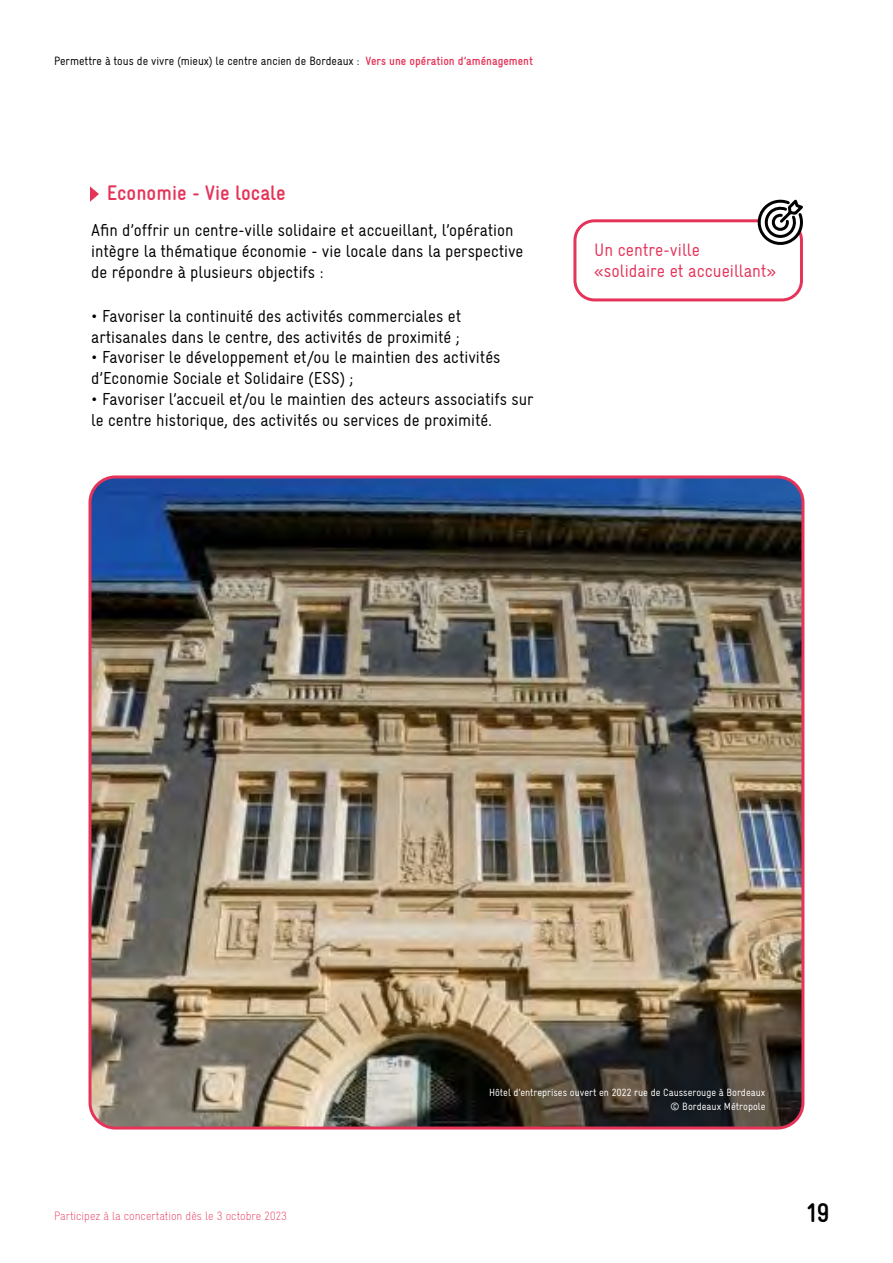
<style>
.page{position:relative;width:893px;height:1263px;background:#fff}
.page>*{position:absolute;margin:0;border:0;box-sizing:border-box;transform-origin:0 0}
.t1{font:700 condensed 27px "Gravur LL";color:#000}
.t2{font:700 condensed 21px "Gravur LL";color:#e53359}
.t3{font:condensed 18px/21.6px "Gravur LL";color:#e53359}
.t4{font:condensed 17.25px/20.7px "Gravur LL";color:#000}
.t5{font:condensed 12px "Gravur LL";color:#000}
.t6{font:300 condensed 12px "Gravur LL";color:#e53359}
.t7{font:condensed 10.5px "Gravur LL";color:#fff}
.s1{font-weight:700;color:#e53359}
</style>
<div class="page">
<svg style="left:90px;top:186px;width:9px;height:16px"></svg>
<div style="left:573px;top:219px;width:230px;height:82px;border:3px solid #e53359;border-radius:20px"></div>
<img style="left:92px;top:479px;width:711px;height:649px">
<div style="left:88px;top:475px;width:716px;height:654px;border:3px solid #e53359;border-radius:26px"></div>
<svg style="left:753px;top:199px;width:50px;height:51px"></svg>
<p class="t5" style="left:54px;top:54px;width:481px">Permettre à tous de vivre (mieux) le centre ancien de Bordeaux : <span class="s1">Vers une opération d’aménagement</span></p>
<p class="t2" style="left:107px;top:179px;width:180px">Economie - Vie locale</p>
<p class="t4" style="left:91px;top:219px;width:434px">Afin d’offrir un centre-ville solidaire et accueillant, l’opération intègre la thématique économie - vie locale dans la perspective de répondre à plusieurs objectifs :</p>
<p class="t4" style="left:91px;top:305px;width:371px">• Favoriser la continuité des activités commerciales et artisanales dans le centre, des activités de proximité ;</p>
<p class="t4" style="left:91px;top:347px;width:411px">• Favoriser le développement et/ou le maintien des activités d’Economie Sociale et Solidaire (ESS) ;</p>
<p class="t4" style="left:91px;top:388px;width:444px">• Favoriser l’accueil et/ou le maintien des acteurs associatifs sur le centre historique, des activités ou services de proximité.</p>
<p class="t3" style="left:594px;top:238px;width:184px">Un centre-ville<br>«solidaire et accueillant»</p>
<p class="t6" style="left:54px;top:1209px;width:235px">Participez à la concertation dès le 3 octobre 2023</p>
<p class="t7" style="left:489px;top:1085px;width:278px">Hôtel d’entreprises ouvert en 2022 rue de Causserouge à Bordeaux</p>
<p class="t7" style="left:671px;top:1100px;width:96px">© Bordeaux Métropole</p>
<h1 class="t1" style="left:807px;top:1194px;width:24px">19</h1>
</div>
